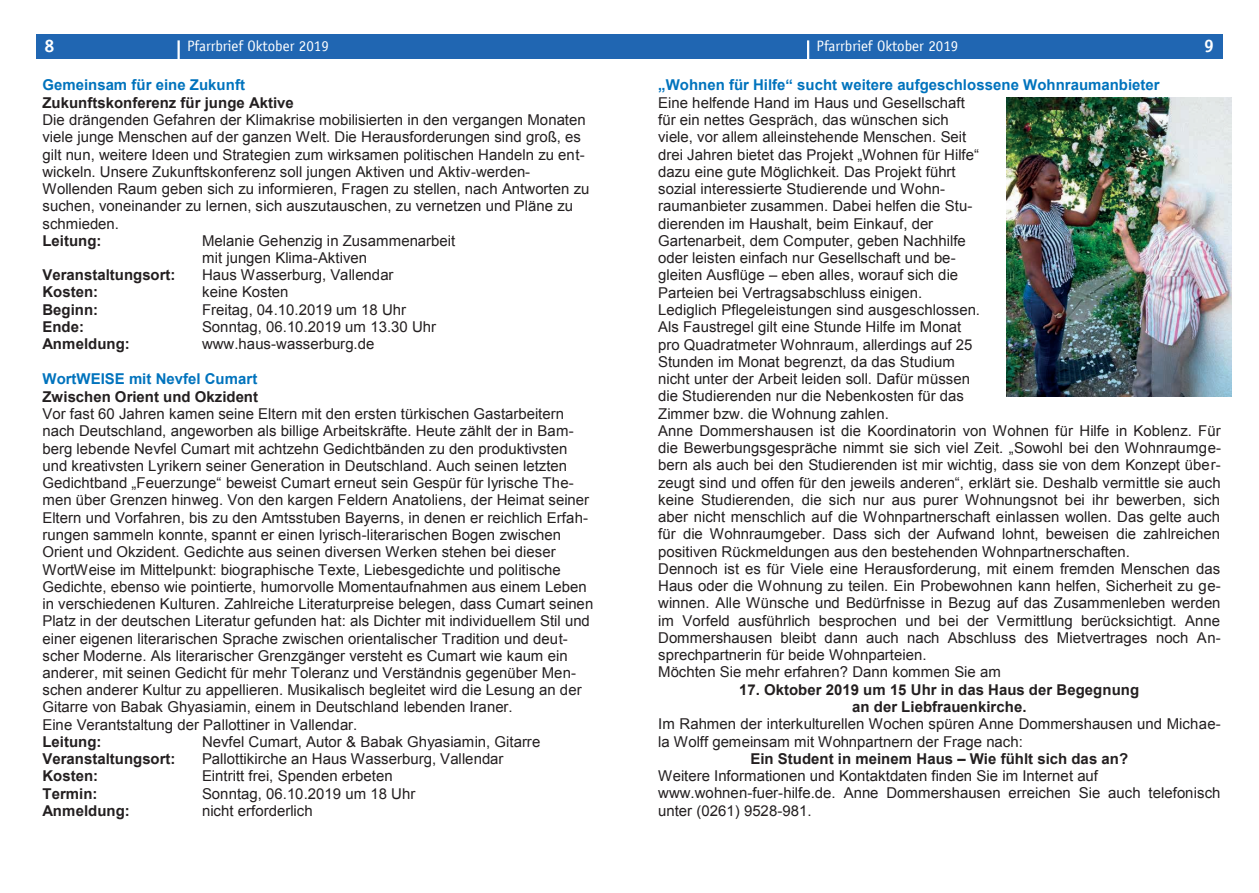
<style>
.page{position:relative;width:1259px;height:893px;background:#fff}
.page>*{position:absolute;margin:0;border:0;box-sizing:border-box;transform-origin:0 0}
.t1{font:700 18px "Officina Sans";color:#fff}
.t2{font:15px/17.2px "Arial";color:#231f20}
.t3{font:700 15px "Arial";color:#231f20}
.t4{font:15px "Officina Sans";color:#fff}
.s1{font-weight:700;color:#0073bd}
.s2{font-weight:700}
</style>
<div class="page">
<div style="left:629px;top:34px;width:593px;height:24px;background:#2066b2"></div>
<div style="left:36px;top:34px;width:593px;height:24px;background:#2066b2"></div>
<hr style="left:177px;top:40px;width:3px;height:24px;background:#fff">
<hr style="left:807px;top:40px;width:2px;height:24px;background:#fff">
<img style="left:1006px;top:98px;width:225px;height:299px">
<p class="t1" style="left:45px;top:35px;width:12px">8</p>
<p class="t4" style="left:187px;top:37px;width:143px">Pfarrbrief Oktober 2019</p>
<p class="t4" style="left:816px;top:37px;width:143px">Pfarrbrief Oktober 2019</p>
<p class="t1" style="left:1204px;top:35px;width:12px">9</p>
<p class="t2" style="left:42px;top:76px;width:548px"><span class="s1">Gemeinsam für eine Zukunft<br></span><span class="s2">Zukunftskonferenz für junge Aktive<br></span>Die drängenden Gefahren der Klimakrise mobilisierten in den vergangen Monaten viele junge Menschen auf der ganzen Welt. Die Herausforderungen sind groß, es gilt nun, weitere Ideen und Strategien zum wirksamen politischen Handeln zu ent&shy;wickeln. Unsere Zukunftskonferenz soll jungen Aktiven und Aktiv-werden-Wollenden Raum geben sich zu informieren, Fragen zu stellen, nach Antworten zu suchen, voneinander zu lernen, sich auszutauschen, zu vernetzen und Pläne zu schmieden.<br><span class="s2">Leitung:</span></p>
<p class="t2" style="left:658px;top:77px;width:564px"><span class="s1">„Wohnen für Hilfe“ sucht weitere aufgeschlossene Wohnraumanbieter<br></span>Eine helfende Hand im Haus und Gesellschaft<br>für ein nettes Gespräch, das wünschen sich<br>viele, vor allem alleinstehende Menschen. Seit<br>drei Jahren bietet das Projekt „Wohnen für Hilfe“<br>dazu eine gute Möglichkeit. Das Projekt führt<br>sozial interessierte Studierende und Wohn-<br>raumanbieter zusammen. Dabei helfen die Stu-<br>dierenden im Haushalt, beim Einkauf, der<br>Gartenarbeit, dem Computer, geben Nachhilfe<br>oder leisten einfach nur Gesellschaft und be-<br>gleiten Ausflüge – eben alles, worauf sich die<br>Parteien bei Vertragsabschluss einigen.<br>Lediglich Pflegeleistungen sind ausgeschlossen.<br>Als Faustregel gilt eine Stunde Hilfe im Monat<br>pro Quadratmeter Wohnraum, allerdings auf 25<br>Stunden im Monat begrenzt, da das Studium<br>nicht unter der Arbeit leiden soll. Dafür müssen<br>die Studierenden nur die Nebenkosten für das<br>Zimmer bzw. die Wohnung zahlen.<br>Anne Dommershausen ist die Koordinatorin von Wohnen für Hilfe in Koblenz. Für die Bewerbungsgespräche nimmt sie sich viel Zeit. „Sowohl bei den Wohnraumge&shy;bern als auch bei den Studierenden ist mir wichtig, dass sie von dem Konzept über&shy;zeugt sind und offen für den jeweils anderen“, erklärt sie. Deshalb vermittle sie auch keine Studierenden, die sich nur aus purer Wohnungsnot bei ihr bewerben, sich aber nicht menschlich auf die Wohnpartnerschaft einlassen wollen. Das gelte auch für die Wohnraumgeber. Dass sich der Aufwand lohnt, beweisen die zahlreichen positiven Rückmeldungen aus den bestehenden Wohnpartnerschaften.<br>Dennoch ist es für Viele eine Herausforderung, mit einem fremden Menschen das Haus oder die Wohnung zu teilen. Ein Probewohnen kann helfen, Sicherheit zu ge&shy;winnen. Alle Wünsche und Bedürfnisse in Bezug auf das Zusammenleben werden im Vorfeld ausführlich besprochen und bei der Vermittlung berücksichtigt. Anne Dommershausen bleibt dann auch nach Abschluss des Mietvertrages noch An&shy;sprechpartnerin für beide Wohnparteien.<br>Möchten Sie mehr erfahren? Dann kommen Sie am</p>
<p class="t3" style="left:739px;top:679px;width:401px">17. Oktober 2019 um 15 Uhr in das Haus der Begegnung</p>
<p class="t3" style="left:852px;top:697px;width:176px">an der Liebfrauenkirche.</p>
<p class="t2" style="left:658px;top:715px;width:564px">Im Rahmen der interkulturellen Wochen spüren Anne Dommershausen und Michae-</p>
<p class="t2" style="left:658px;top:733px;width:366px">la Wolff gemeinsam mit Wohnpartnern der Frage nach:</p>
<p class="t3" style="left:750px;top:748px;width:379px">Ein Student in meinem Haus – Wie fühlt sich das an?</p>
<p class="t2" style="left:658px;top:767px;width:441px">Weitere Informationen und Kontaktdaten finden Sie im Internet auf</p>
<p class="t2" style="left:658px;top:784px;width:564px">www.wohnen-fuer-hilfe.de. Anne Dommershausen erreichen Sie auch telefonisch</p>
<p class="t2" style="left:658px;top:802px;width:155px">unter (0261) 9528-981.</p>
<p class="t2" style="left:202px;top:232px;width:255px">Melanie Gehenzig in Zusammenarbeit mit jungen Klima-Aktiven</p>
<p class="t3" style="left:42px;top:265px;width:135px">Veranstaltungsort:</p>
<p class="t2" style="left:202px;top:266px;width:193px">Haus Wasserburg, Vallendar</p>
<p class="t3" style="left:42px;top:282px;width:57px">Kosten:</p>
<p class="t2" style="left:202px;top:284px;width:88px">keine Kosten</p>
<p class="t3" style="left:42px;top:299px;width:57px">Beginn:</p>
<p class="t2" style="left:202px;top:301px;width:206px">Freitag, 04.10.2019 um 18 Uhr</p>
<p class="t3" style="left:42px;top:317px;width:43px">Ende:</p>
<p class="t2" style="left:202px;top:318px;width:236px">Sonntag, 06.10.2019 um 13.30 Uhr</p>
<p class="t3" style="left:42px;top:334px;width:89px">Anmeldung:</p>
<p class="t2" style="left:202px;top:335px;width:174px">www.haus-wasserburg.de</p>
<p class="t2" style="left:42px;top:371px;width:552px"><span class="s1">WortWEISE mit Nevfel Cumart<br></span><span class="s2">Zwischen Orient und Okzident<br></span>Vor fast 60 Jahren kamen seine Eltern mit den ersten türkischen Gastarbeitern nach Deutschland, angeworben als billige Arbeitskräfte. Heute zählt der in Bam&shy;berg lebende Nevfel Cumart mit achtzehn Gedichtbänden zu den produktivsten und kreativsten Lyrikern seiner Generation in Deutschland. Auch seinen letzten Gedichtband „Feuerzunge“ beweist Cumart erneut sein Gespür für lyrische The&shy;men über Grenzen hinweg. Von den kargen Feldern Anatoliens, der Heimat seiner Eltern und Vorfahren, bis zu den Amtsstuben Bayerns, in denen er reichlich Erfah&shy;rungen sammeln konnte, spannt er einen lyrisch-literarischen Bogen zwischen Orient und Okzident. Gedichte aus seinen diversen Werken stehen bei dieser WortWeise im Mittelpunkt: biographische Texte, Liebesgedichte und politische Gedichte, ebenso wie pointierte, humorvolle Momentaufnahmen aus einem Leben in verschiedenen Kulturen. Zahlreiche Literaturpreise belegen, dass Cumart seinen Platz in der deutschen Literatur gefunden hat: als Dichter mit individuellem Stil und einer eigenen literarischen Sprache zwischen orientalischer Tradition und deut&shy;scher Moderne. Als literarischer Grenzgänger versteht es Cumart wie kaum ein anderer, mit seinen Gedicht für mehr Toleranz und Verständnis gegenüber Men&shy;schen anderer Kultur zu appellieren. Musikalisch begleitet wird die Lesung an der Gitarre von Babak Ghyasiamin, einem in Deutschland lebenden Iraner.<br>Eine Verantstaltung der Pallottiner in Vallendar.<br><span class="s2">Leitung:</span></p>
<p class="t2" style="left:202px;top:733px;width:340px">Nevfel Cumart, Autor &amp; Babak Ghyasiamin, Gitarre</p>
<p class="t3" style="left:42px;top:749px;width:135px">Veranstaltungsort:</p>
<p class="t2" style="left:202px;top:750px;width:303px">Pallottikirche an Haus Wasserburg, Vallendar</p>
<p class="t3" style="left:42px;top:766px;width:57px">Kosten:</p>
<p class="t2" style="left:202px;top:768px;width:192px">Eintritt frei, Spenden erbeten</p>
<p class="t3" style="left:42px;top:783px;width:56px">Termin:</p>
<p class="t2" style="left:202px;top:785px;width:215px">Sonntag, 06.10.2019 um 18 Uhr</p>
<p class="t3" style="left:42px;top:801px;width:89px">Anmeldung:</p>
<p class="t2" style="left:202px;top:802px;width:112px">nicht erforderlich</p>
</div>
